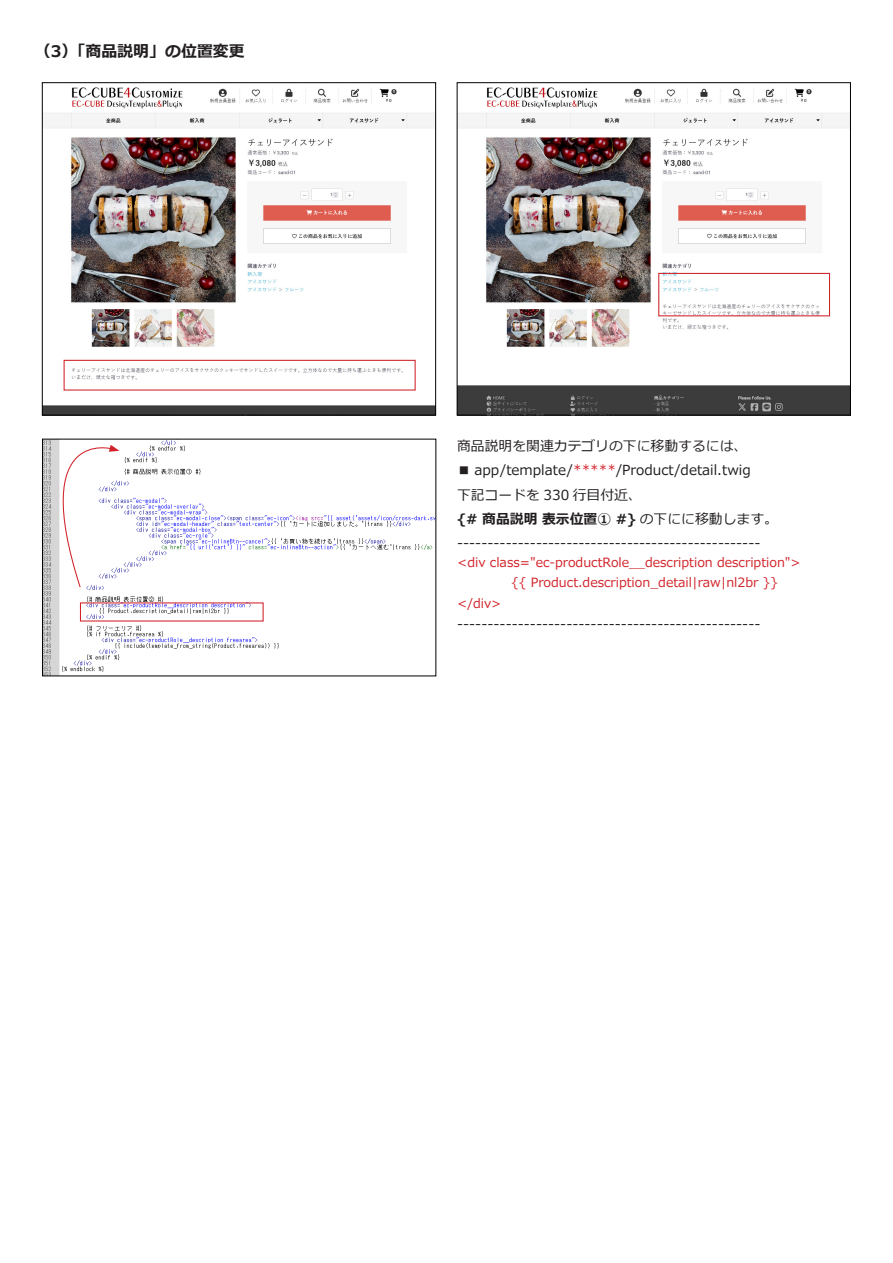
<style>
.page{position:relative;width:893px;height:1263px;background:#fff}
.page>*{position:absolute;margin:0;border:0;box-sizing:border-box;transform-origin:0 0}
.t1{font:700 15.9px "Meiryo";color:#231f20}
.t2{font:13.8px "Meiryo";color:#231f20}
.t3{font:700 13.8px "Meiryo";color:#231f20}
.t4{font:12.75px "Meiryo";color:#d1232a}
.s1{color:#d1232a}
.s2{font-weight:400}
</style>
<div class="page">
<img style="left:44px;top:441px;width:390px;height:233px">
<svg style="left:42px;top:438px;width:77px;height:150px"></svg>
<img style="left:44px;top:87px;width:390px;height:326px">
<div style="left:42px;top:82px;width:394px;height:333px;border:1px solid #000"></div>
<img style="left:459px;top:87px;width:390px;height:326px">
<div style="left:457px;top:82px;width:394px;height:333px;border:1px solid #000"></div>
<div style="left:64px;top:360px;width:352px;height:31px;border:1px solid #d1232a"></div>
<div style="left:658px;top:273px;width:172px;height:43px;border:1px solid #d1232a"></div>
<p class="t1" style="left:35px;top:40px;width:212px">（3）「商品説明」の位置変更</p>
<p class="t2" style="left:457px;top:437px;width:292px">商品説明を関連カテゴリの下に移動するには、</p>
<p class="t2" style="left:457px;top:461px;width:295px">■ app/template/<span class="s1">*****</span>/Product/detail.twig</p>
<p class="t2" style="left:457px;top:485px;width:186px">下記コードを 330 行目付近、</p>
<p class="t3" style="left:457px;top:509px;width:322px">{# 商品説明 表示位置① #} <span class="s2">の下にに移動します。</span></p>
<p class="t2" style="left:457px;top:533px;width:305px">--------------------------------------------------</p>
<p class="t4" style="left:457px;top:554px;width:345px">&lt;div class="ec-productRole__description description"&gt;</p>
<p class="t4" style="left:511px;top:574px;width:268px">{{ Product.description_detail|raw|nl2br }}</p>
<p class="t4" style="left:457px;top:595px;width:46px">&lt;/div&gt;</p>
<p class="t2" style="left:457px;top:614px;width:305px">--------------------------------------------------</p>
</div>
